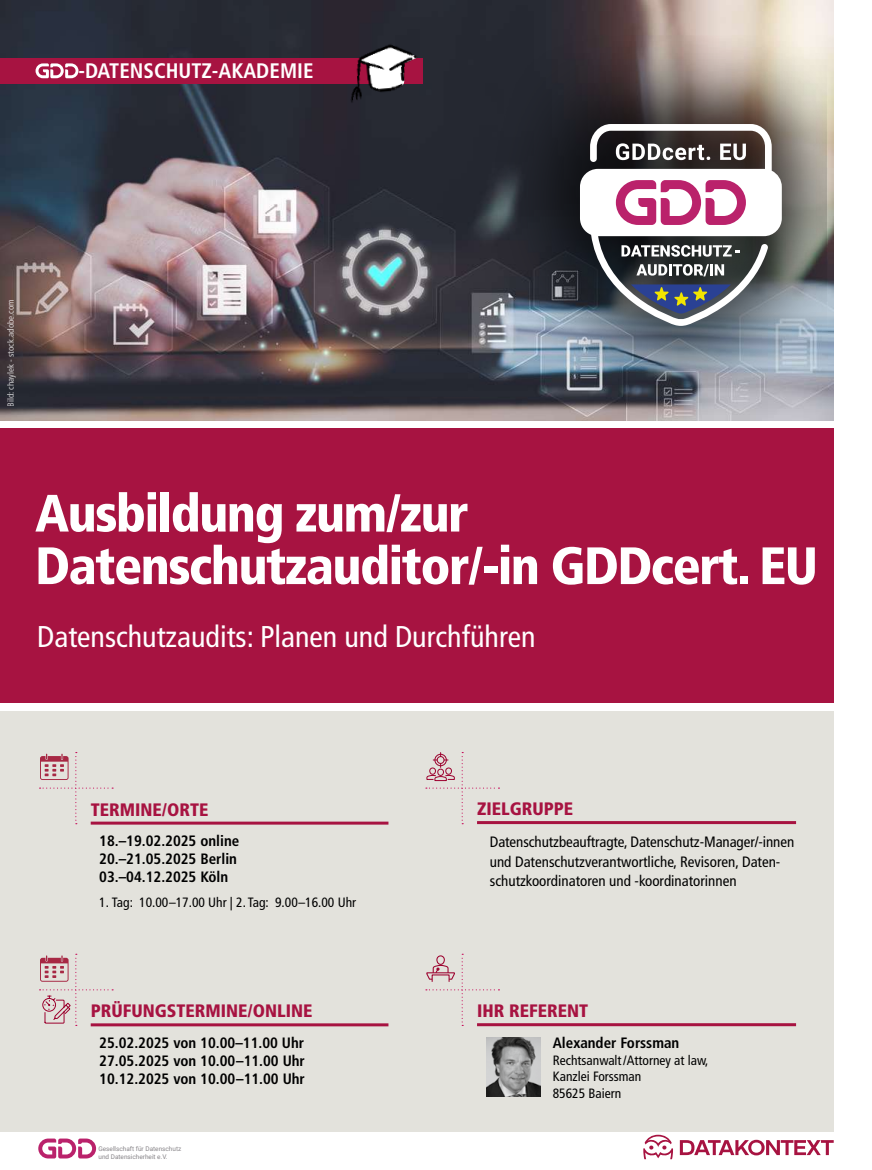
<style>
.page{position:relative;width:872px;height:1170px;background:#fff}
.page>*{position:absolute;margin:0;border:0;box-sizing:border-box;transform-origin:0 0}
.t1{font:900 condensed 52.5px/52.5px "Frutiger LT Pro";letter-spacing:-.03em;color:#fff}
.t2{font:condensed 30px "Frutiger LT Pro";color:#fff}
.t3{font:700 condensed 21px "Frutiger LT Pro";color:#fff}
.t4{font:900 condensed 18px "Frutiger LT Pro";color:#a71341}
.t5{font:700 condensed 15px/18px "Frutiger LT Pro";color:#000}
.t6{font:condensed 15px/19.5px "Frutiger LT Pro";color:#000}
.t7{font:condensed 13.5px/16.5px "Frutiger LT Pro";color:#000}
.t8{font:condensed 9px "Frutiger LT Pro";color:#fff}
.t9{font:6.45px/7.4px "Roboto";color:#878488}
</style>
<div class="page">
<svg style="left:643px;top:1134px;width:30px;height:25px"></svg>
<svg style="left:680px;top:1139px;width:153px;height:16px"></svg>
<svg style="left:38px;top:1138px;width:58px;height:20px"></svg>
<img style="left:0;top:0;width:833px;height:420px">
<div style="left:0;top:428px;width:833px;height:275px;background:#a71341"></div>
<div style="left:0;top:59px;width:422px;height:25px;background:#a71341"></div>
<svg style="left:36px;top:63px;width:42px;height:15px"></svg>
<img style="left:346px;top:41px;width:76px;height:63px">
<div style="left:0;top:711px;width:833px;height:420px;background:#e3e2dc"></div>
<hr style="left:477px;top:821px;width:319px;height:3px;background:#a71341">
<svg style="left:426px;top:752px;width:73px;height:72px"></svg>
<hr style="left:91px;top:821px;width:297px;height:3px;background:#a71341">
<svg style="left:40px;top:752px;width:73px;height:72px"></svg>
<hr style="left:91px;top:1023px;width:297px;height:3px;background:#a71341">
<svg style="left:40px;top:953px;width:73px;height:72px"></svg>
<div style="left:488px;top:31px;width:338px;height:356px;background:#000;opacity:.7"></div>
<svg style="left:580px;top:124px;width:202px;height:202px"></svg>
<img style="left:486px;top:1037px;width:54px;height:59px">
<hr style="left:477px;top:1023px;width:319px;height:3px;background:#a71341">
<svg style="left:426px;top:953px;width:73px;height:72px"></svg>
<h3 class="t3" style="left:78px;top:58px;width:236px">-DATENSCHUTZ-AKADEMIE</h3>
<p class="t8" style="left:5px;top:406px;width:108px;rotate:-90deg">Bild: chaylek - stock.adobe.com</p>
<h1 class="t1" style="left:35px;top:487px;width:784px">Ausbildung zum/zur<br>Datenschutzauditor/-in GDDcert. EU</h1>
<h2 class="t2" style="left:37px;top:619px;width:500px">Datenschutzaudits: Planen und Durchführen</h2>
<p class="t4" style="left:91px;top:798px;width:119px">TERMINE/ORTE</p>
<p class="t5" style="left:99px;top:832px;width:142px">18.–19.02.2025 online<br>20.–21.05.2025 Berlin<br>03.–04.12.2025 Köln</p>
<p class="t7" style="left:99px;top:894px;width:258px">1. Tag: 10.00–17.00 Uhr | 2. Tag: 9.00–16.00 Uhr</p>
<p class="t4" style="left:91px;top:1000px;width:223px">PRÜFUNGSTERMINE/ONLINE</p>
<p class="t5" style="left:99px;top:1033px;width:207px;text-align:justify">25.02.2025 von 10.00–11.00 Uhr 27.05.2025 von 10.00–11.00 Uhr 10.12.2025 von 10.00–11.00 Uhr</p>
<p class="t9" style="left:98px;top:1144px;width:84px">Gesellschaft für Datenschutz und Datensicherheit e.V.</p>
<p class="t4" style="left:477px;top:798px;width:98px">ZIELGRUPPE</p>
<p class="t6" style="left:490px;top:832px;width:306px">Datenschutzbeauftragte, Datenschutz-Manager/-innen und Datenschutzverantwortliche, Revisoren, Daten&shy;schutzkoordinatoren und -koordinatorinnen</p>
<p class="t4" style="left:477px;top:1000px;width:113px">IHR REFERENT</p>
<p class="t5" style="left:553px;top:1033px;width:128px">Alexander Forssman</p>
<p class="t7" style="left:553px;top:1051px;width:157px">Rechtsanwalt/Attorney at law,<br>Kanzlei Forssman<br>85625 Baiern</p>
</div>
